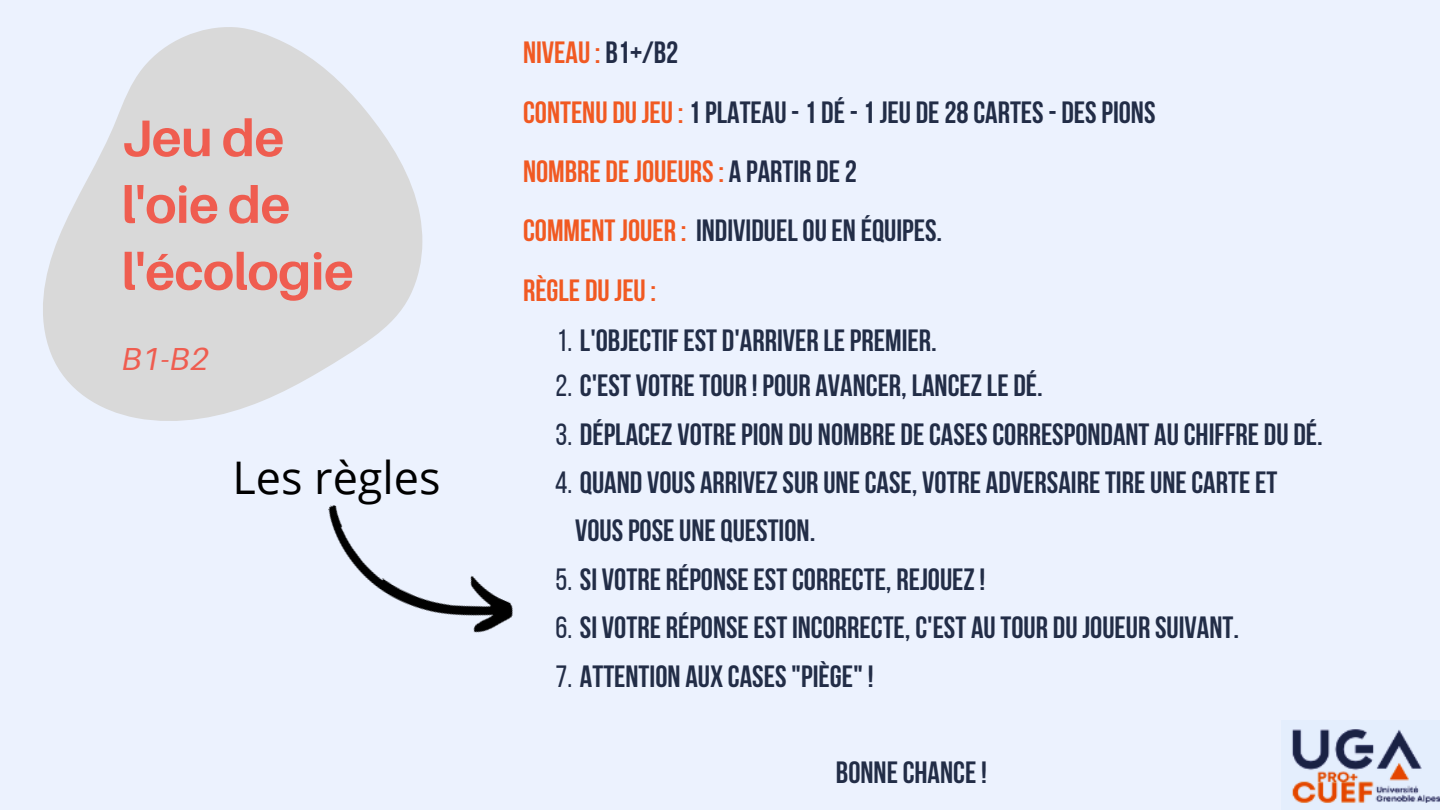
<style>
.page{position:relative;width:1440px;height:810px;background:#ecf2fe}
.page>*{position:absolute;margin:0;border:0;box-sizing:border-box;transform-origin:0 0}
.t1{font:700 51.5px/66.8px "Aileron";letter-spacing:-.01em;color:#ef5d50}
.t2{font:45px "Open Sans";color:#000}
.t3{font:italic 31.9px "Aileron";color:#ef5d50}
.t4{font:700 30.7px/48.4px "Bebas Neue";color:#222d47}
.t5{font:700 30.7px/59.4px "Bebas Neue";color:#f15922}
.s1{color:#222c47}
.s2{color:#222d47}
.s3{font-weight:400}
</style>
<div class="page">
<img style="left:328px;top:505px;width:185px;height:128px">
<svg style="left:43px;top:27px;width:379px;height:394px;fill:#d9d9d9"></svg>
<img style="left:1291px;top:729px;width:149px;height:74px">
<p class="t1" style="left:122px;top:104px;width:234px">Jeu de l'oie de l'écologie</p>
<p class="t3" style="left:122px;top:339px;width:89px">B1-B2</p>
<p class="t2" style="left:233px;top:446px;width:209px">Les règles</p>
<p class="t5" style="left:523px;top:26px;width:634px">NIVEAU: <span class="s1">B1+/B2<br></span>CONTENU DUJEU: <span class="s2">1PLATEAU-1 DÉ-1JEU DE28CARTES- DESPIONS<br></span>NOMBRE DEJOUEURS: <span class="s1">A PARTIR DE2<br></span>COMMENTJOUER : <span class="s2">INDIVIDUELOUEN ÉQUIPES.<br></span>RÈGLE DUJEU:</p>
<h1 class="t4" style="left:557px;top:319px;width:381px"><span class="s3">1.</span> L'OBJECTIFEST D'ARRIVER LEPREMIER.</h1>
<h2 class="t4" style="left:556px;top:365px;width:489px"><span class="s3">2.</span> C'EST VOTRETOUR ! POUR AVANCER, LANCEZLE DÉ.</h2>
<p class="t4" style="left:556px;top:413px;width:769px"><span class="s3">3.</span> DÉPLACEZ VOTREPION DU NOMBRE DECASESCORRESPONDANT AUCHIFFRE DU DÉ.</p>
<h3 class="t4" style="left:575px;top:461px;width:704px;text-indent:-20px"><span class="s3">4.</span> QUAND VOUS ARRIVEZSUR UNECASE, VOTRE ADVERSAIRETIREUNECARTEET<br>VOUSPOSEUNEQUESTION.</h3>
<p class="t4" style="left:556px;top:558px;width:431px"><span class="s3">5.</span> SI VOTRE RÉPONSEESTCORRECTE, REJOUEZ!</p>
<p class="t4" style="left:555px;top:606px;width:685px"><span class="s3">6.</span> SI VOTRE RÉPONSEESTINCORRECTE, C'EST AUTOUR DUJOUEUR SUIVANT.</p>
<p class="t4" style="left:556px;top:655px;width:320px"><span class="s3">7.</span> ATTENTION AUX CASES"PIÈGE"!</p>
<p class="t4" style="left:836px;top:751px;width:153px">BONNECHANCE!</p>
</div>
